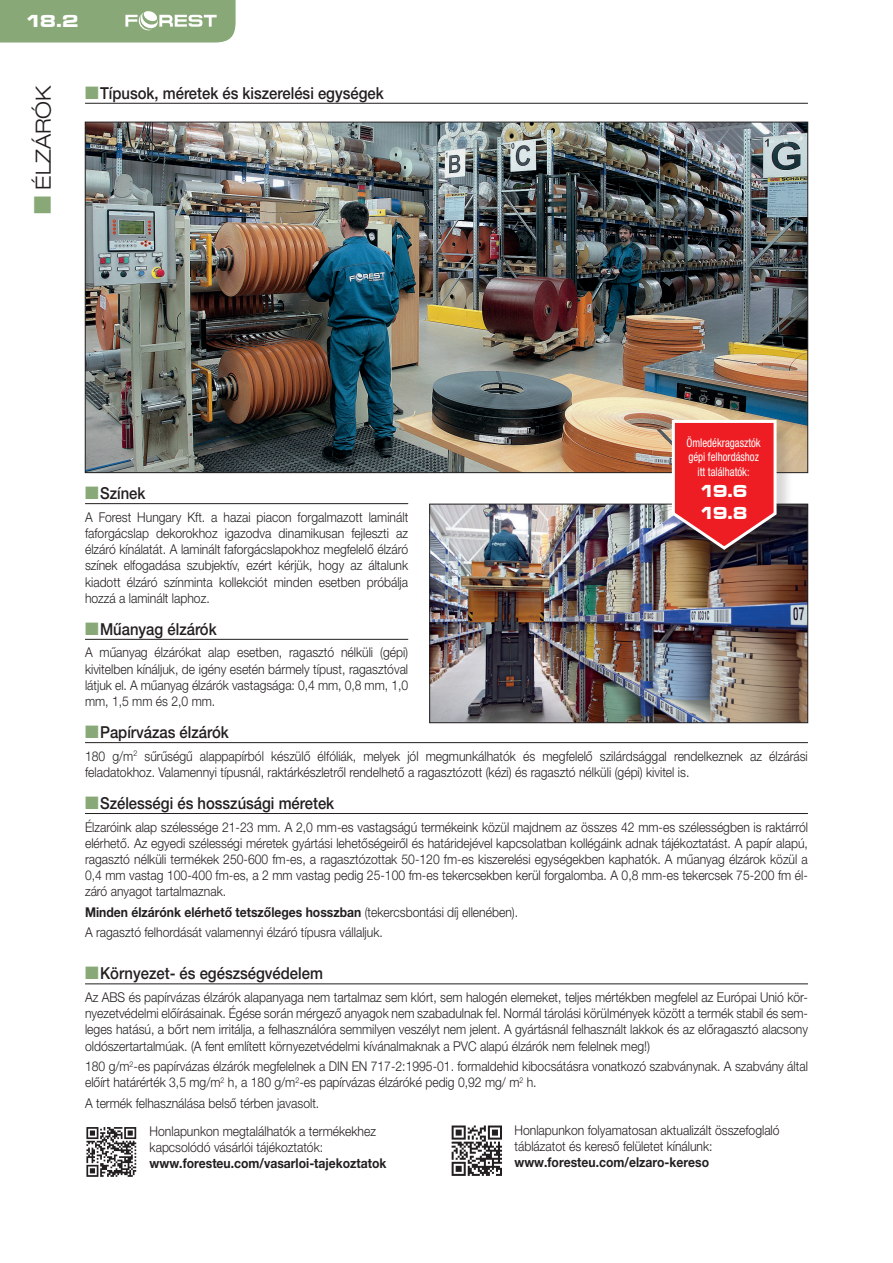
<style>
.page{position:relative;width:893px;height:1263px;background:#fff}
.page>*{position:absolute;margin:0;border:0;box-sizing:border-box;transform-origin:0 0}
.t1{font:300 expanded 21px "Helvetica Neue LT Pro";color:#231f20}
.szöveg{font:18px "Microgramma DEE Bold Exte";color:#fff;scale:.9 1}
.szöveg-2{font:18px "Microgramma DEE Bold Exte";color:#fff}
.termék_aláhúzott{font:500 16.5px "Helvetica Neue LT Pro";color:#231f20;scale:.9 1}
.szöveg-3{font:300 13.5px/16.2px "Helvetica Neue LT Pro";color:#231f20;text-align:justify;scale:.9 1}
.szöveg-4{font:700 13.5px "Helvetica Neue LT Pro";color:#231f20;scale:.9 1}
.szöveg-5{font:condensed 12px "Helvetica Neue LT Pro";color:#fff;scale:.9 1}
.s1{color:#88a977}
.s2{font-weight:300}
</style>
<div class="page">
<svg style="left:0;top:0;width:236px;height:43px"></svg>
<hr style="left:85px;top:503px;width:323px;height:1px;background:#231f20">
<hr style="left:85px;top:639px;width:323px;height:1px;background:#231f20">
<hr style="left:85px;top:742px;width:723px;height:1px;background:#231f20">
<hr style="left:85px;top:813px;width:723px;height:1px;background:#231f20">
<hr style="left:85px;top:983px;width:723px;height:1px;background:#231f20">
<svg style="left:136px;top:1127px;width:1px;height:45px"></svg>
<svg style="left:86px;top:1127px;width:50px;height:50px"></svg>
<div style="left:450px;top:1123px;width:54px;height:55px;background:linear-gradient(to bottom,#fefefe,#fefefe)"></div>
<svg style="left:452px;top:1125px;width:50px;height:51px"></svg>
<img style="left:431px;top:506px;width:375px;height:215px">
<div style="left:429px;top:504px;width:379px;height:219px;border:1px solid #231f20"></div>
<img style="left:87px;top:124px;width:719px;height:347px">
<hr style="left:85px;top:103px;width:723px;height:1px;background:#231f20">
<div style="left:672px;top:420px;width:121px;height:145px;background:#231f20;opacity:.18"></div>
<svg style="left:670px;top:418px;width:108px;height:134px"></svg>
<h2 class="szöveg-2" style="left:26px;top:9px;width:54px">18.2</h2>
<h1 class="t1" style="left:31px;top:214px;width:130px;rotate:-90deg"><span class="s1">■</span> ÉLZÁRÓK</h1>
<p class="termék_aláhúzott" style="left:85px;top:83px;width:333px"><span class="s1">■</span>Típusok, méretek és kiszerelési egységek</p>
<p class="szöveg-5" style="left:686px;top:436px;width:84px">Ömledékragasztók</p>
<p class="szöveg-5" style="left:688px;top:450px;width:80px">gépi felhordáshoz</p>
<p class="szöveg-5" style="left:698px;top:465px;width:59px">itt találhatók:</p>
<p class="szöveg" style="left:700px;top:479px;width:54px">19.6</p>
<p class="szöveg" style="left:700px;top:501px;width:54px">19.8</p>
<p class="termék_aláhúzott" style="left:85px;top:483px;width:69px"><span class="s1">■</span>Színek</p>
<p class="szöveg-3" style="left:85px;top:509px;width:361px">A Forest Hungary Kft. a hazai piacon forgalmazott laminált faforgácslap dekorokhoz igazodva dinamikusan fejleszti az élzáró kínálatát. A laminált faforgácslapokhoz megfelelő élzáró színek elfogadása szubjektív, ezért kérjük, hogy az általunk kiadott élzáró színminta kollekciót minden esetben próbálja hozzá a laminált laphoz.</p>
<p class="termék_aláhúzott" style="left:85px;top:619px;width:148px"><span class="s1">■</span>Műanyag élzárók</p>
<p class="szöveg-3" style="left:85px;top:644px;width:361px">A műanyag élzárókat alap esetben, ragasztó nélküli (gépi) kivitelben kínáljuk, de igény esetén bármely típust, ragasztóval látjuk el. A műanyag élzárók vastagsága: 0,4 mm, 0,8 mm, 1,0 mm, 1,5 mm és 2,0 mm.</p>
<p class="termék_aláhúzott" style="left:85px;top:722px;width:161px"><span class="s1">■</span>Papírvázas élzárók</p>
<p class="szöveg-3" style="left:85px;top:747px;width:805px">180 g/m<sup>2</sup> sűrűségű alappapírból készülő élfóliák, melyek jól megmunkálhatók és megfelelő szilárdsággal rendelkeznek az élzárási feladatokhoz. Valamennyi típusnál, raktárkészletről rendelhető a ragasztózott (kézi) és ragasztó nélküli (gépi) kivitel is.</p>
<p class="termék_aláhúzott" style="left:85px;top:793px;width:278px"><span class="s1">■</span>Szélességi és hosszúsági méretek</p>
<p class="szöveg-3" style="left:85px;top:818px;width:805px">Élzaróink alap szélessége 21-23 mm. A 2,0 mm-es vastagságú termékeink közül majdnem az összes 42 mm-es szélességben is raktárról elérhető. Az egyedi szélességi méretek gyártási lehetőségeiről és határidejével kapcsolatban kollégáink adnak tájékoztatást. A papír alapú, ragasztó nélküli termékek 250-600 fm-es, a ragasztózottak 50-120 fm-es kiszerelési egységekben kaphatók. A műanyag élzárok közül a 0,4 mm vastag 100-400 fm-es, a 2 mm vastag pedig 25-100 fm-es tekercsekben kerül forgalomba. A 0,8 mm-es tekercsek 75-200 fm él&shy;záró anyagot tartalmaznak.</p>
<p class="szöveg-4" style="left:85px;top:904px;width:483px">Minden élzárónk elérhető tetszőleges hosszban <span class="s2">(tekercsbontási díj ellenében).</span></p>
<p class="szöveg-3" style="left:85px;top:924px;width:332px">A ragasztó felhordását valamennyi élzáró típusra vállaljuk.</p>
<p class="termék_aláhúzott" style="left:85px;top:964px;width:266px"><span class="s1">■</span>Környezet- és egészségvédelem</p>
<p class="szöveg-3" style="left:85px;top:989px;width:805px">Az ABS és papírvázas élzárók alapanyaga nem tartalmaz sem klórt, sem halogén elemeket, teljes mértékben megfelel az Európai Unió kör&shy;nyezetvédelmi előírásainak. Égése során mérgező anyagok nem szabadulnak fel. Normál tárolási körülmények között a termék stabil és sem&shy;leges hatású, a bőrt nem irritálja, a felhasználóra semmilyen veszélyt nem jelent. A gyártásnál felhasznált lakkok és az előragasztó alacsony oldószertartalmúak. (A fent említett környezetvédelmi kívánalmaknak a PVC alapú élzárók nem felelnek meg!)</p>
<p class="szöveg-3" style="left:85px;top:1058px;width:805px">180 g/m<sup>2</sup>-es papírvázas élzárók megfelelnek a DIN EN 717-2:1995-01. formaldehid kibocsátásra vonatkozó szabványnak. A szabvány által előírt határérték 3,5 mg/m<sup>2</sup> h, a 180 g/m<sup>2</sup>-es papírvázas élzáróké pedig 0,92 mg/ m<sup>2</sup> h.</p>
<p class="szöveg-3" style="left:85px;top:1094px;width:262px">A termék felhasználása belső térben javasolt.</p>
<p class="szöveg-3" style="left:150px;top:1122px;width:253px">Honlapunkon megtalálhatók a termékekhez kapcsolódó vásárlói tájékoztatók:</p>
<p class="szöveg-4" style="left:150px;top:1155px;width:265px">www.foresteu.com/vasarloi-tajekoztatok</p>
<p class="szöveg-3" style="left:514px;top:1122px;width:296px">Honlapunkon folyamatosan aktualizált összefoglaló táblázatot és kereső felületet kínálunk:</p>
<p class="szöveg-4" style="left:514px;top:1154px;width:218px">www.foresteu.com/elzaro-kereso</p>
</div>
